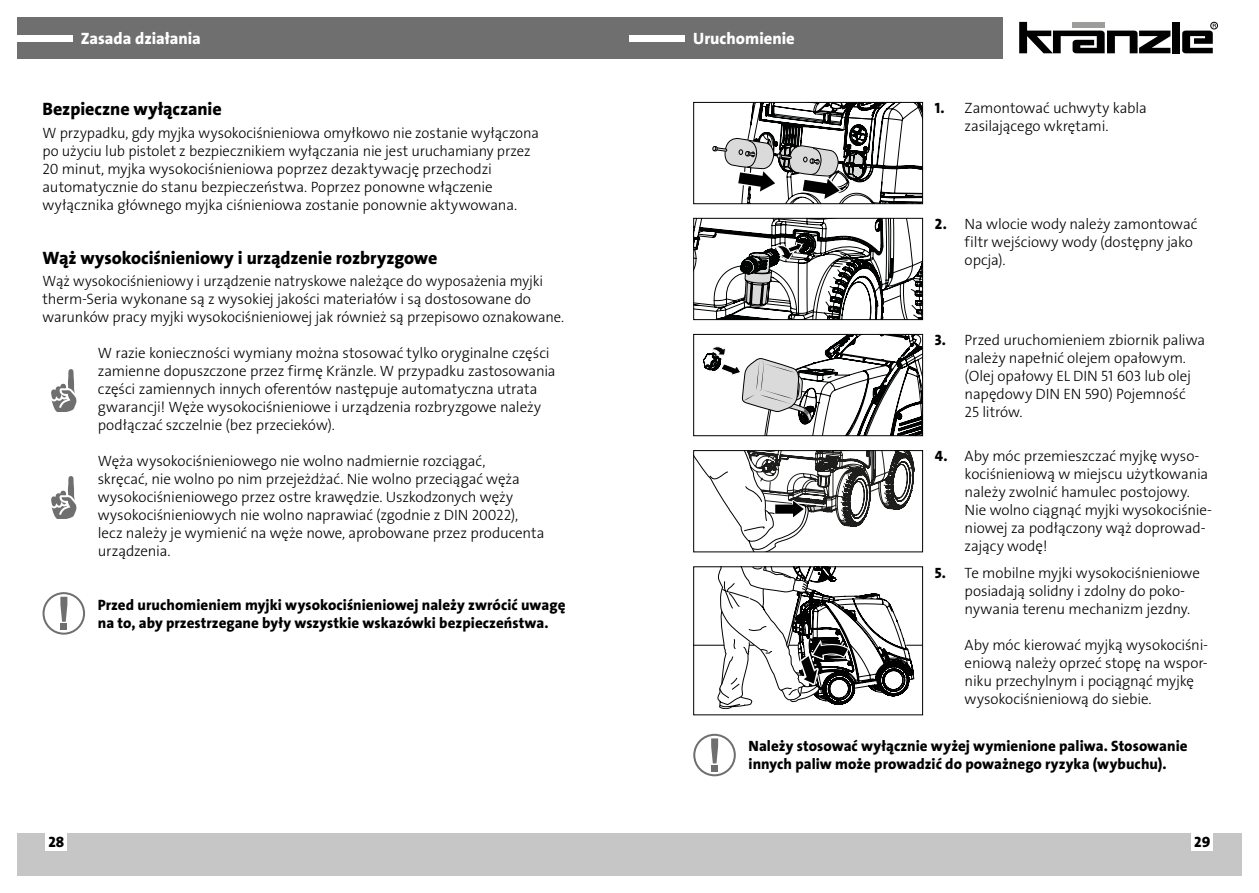
<style>
.page{position:relative;width:1259px;height:893px;background:#fff}
.page>*{position:absolute;margin:0;border:0;box-sizing:border-box;transform-origin:0 0}
.t1{font:18px "The Sans LP8 Ex Bld";letter-spacing:-.005em;color:#000}
.t2{font:16.5px "The Sans LP8 Ex Bld";color:#fff}
.t3{font:15px/18px "The Sans LP3 Lig";letter-spacing:-.01em;color:#000}
.t4{font:15px/18px "The Sans LP8 Ex Bld";letter-spacing:.005em;color:#000}
.s1{font-family:"The Sans LP8 Ex Bld"}
</style>
<div class="page">
<div style="left:629px;top:833px;width:613px;height:43px;background:#c6c6c6"></div>
<div style="left:17px;top:833px;width:612px;height:43px;background:#c6c6c6"></div>
<div style="left:1191px;top:833px;width:22px;height:18px;background:#fff"></div>
<div style="left:46px;top:833px;width:21px;height:18px;background:#fff"></div>
<div style="left:17px;top:17px;width:985px;height:41px;background:#706f6f"></div>
<div style="left:17px;top:35px;width:55px;height:6px;background:#fff"></div>
<div style="left:629px;top:35px;width:56px;height:6px;background:#fff"></div>
<svg style="left:1019px;top:22px;width:151px;height:31px"></svg>
<div style="left:1172px;top:22px;width:7px;height:31px;background:#000"></div>
<div style="left:1210px;top:22px;width:7px;height:7px;border:1px solid #000;border-radius:50%"></div>
<svg style="left:1182px;top:24px;width:34px;height:29px"></svg>
<svg style="left:43px;top:592px;width:42px;height:43px"></svg>
<svg style="left:51px;top:369px;width:26px;height:43px"></svg>
<svg style="left:51px;top:476px;width:26px;height:42px"></svg>
<svg style="left:712px;top:104px;width:209px;height:98px"></svg>
<div style="left:693px;top:102px;width:230px;height:102px;border:1px solid #000"></div>
<svg style="left:695px;top:220px;width:226px;height:98px"></svg>
<div style="left:693px;top:218px;width:230px;height:102px;border:1px solid #000"></div>
<svg style="left:703px;top:336px;width:218px;height:98px"></svg>
<div style="left:693px;top:334px;width:230px;height:102px;border:1px solid #000"></div>
<svg style="left:693px;top:451px;width:229px;height:325px"></svg>
<div style="left:693px;top:566px;width:230px;height:149px;border:1px solid #000"></div>
<p class="t2" style="left:81px;top:28px;width:122px">Zasada działania</p>
<p class="t1" style="left:43px;top:98px;width:181px">Bezpieczne wyłączanie</p>
<p class="t3" style="left:43px;top:124px;width:498px">W przypadku, gdy myjka wysokociśnieniowa omyłkowo nie zostanie wyłączona po użyciu lub pistolet z bezpiecznikiem wyłączania nie jest uruchamiany przez 20 minut, myjka wysokociśnieniowa poprzez dezaktywację przechodzi automatycznie do stanu bezpieczeństwa. Poprzez ponowne włączenie wyłącznika głównego myjka ciśnieniowa zostanie ponownie aktywowana.</p>
<p class="t1" style="left:43px;top:246px;width:396px">Wąż wysokociśnieniowy i urządzenie rozbryzgowe</p>
<p class="t3" style="left:43px;top:272px;width:523px">Wąż wysokociśnieniowy i urządzenie natryskowe należące do wyposażenia myjki therm-Seria wykonane są z wysokiej jakości materiałów i są dostosowane do warunków pracy myjki wysokociśnieniowej jak również są przepisowo oznakowane.</p>
<p class="t3" style="left:98px;top:344px;width:459px">W razie konieczności wymiany można stosować tylko oryginalne części zamienne dopuszczone przez firmę Kränzle. W przypadku zastosowania części zamiennych innych oferentów następuje automatyczna utrata gwarancji! Węże wysokociśnieniowe i urządzenia rozbryzgowe należy podłączać szczelnie (bez przecieków).</p>
<p class="t3" style="left:98px;top:452px;width:448px">Węża wysokociśnieniowego nie wolno nadmiernie rozciągać,<br>skręcać, nie wolno po nim przejeżdżać. Nie wolno przeciągać węża wysokociśnieniowego przez ostre krawędzie. Uszkodzonych węży wysokociśnieniowych nie wolno naprawiać (zgodnie z DIN 20022), lecz należy je wymienić na węże nowe, aprobowane przez producenta urządzenia.</p>
<p class="t4" style="left:98px;top:596px;width:469px">Przed uruchomieniem myjki wysokociśnieniowej należy zwrócić uwagę na to, aby przestrzegane były wszystkie wskazówki bezpieczeństwa.</p>
<p class="t2" style="left:693px;top:28px;width:103px">Uruchomienie</p>
<p class="t3" style="left:935px;top:99px;width:213px;text-align:center"><span class="s1">1.</span> Zamontować uchwyty kabla zasilającego wkrętami.</p>
<p class="t3" style="left:964px;top:215px;width:234px;text-indent:-30px"><span class="s1">2.</span> Na wlocie wody należy zamontować filtr wejściowy wody (dostępny jako opcja).</p>
<p class="t3" style="left:964px;top:331px;width:242px;text-indent:-30px"><span class="s1">3.</span> Przed uruchomieniem zbiornik paliwa należy napełnić olejem opałowym. (Olej opałowy EL DIN 51 603 lub olej napędowy DIN EN 590) Pojemność<br>25 litrów.</p>
<p class="t3" style="left:964px;top:447px;width:249px;text-indent:-30px"><span class="s1">4.</span> Aby móc przemieszczać myjkę wyso&shy;kociśnieniową w miejscu użytkowania należy zwolnić hamulec postojowy.<br>Nie wolno ciągnąć myjki wysokociśnie&shy;niowej za podłączony wąż doprowad&shy;zający wodę!</p>
<p class="t3" style="left:964px;top:564px;width:237px;text-indent:-30px"><span class="s1">5.</span> Te mobilne myjki wysokociśnieniowe posiadają solidny i zdolny do poko&shy;nywania terenu mechanizm jezdny.</p>
<p class="t3" style="left:964px;top:636px;width:245px">Aby móc kierować myjką wysokociśni&shy;eniową należy oprzeć stopę na wspor&shy;niku przechylnym i pociągnąć myjkę wysokociśnieniową do siebie.</p>
<p class="t4" style="left:748px;top:737px;width:440px">Należy stosować wyłącznie wyżej wymienione paliwa. Stosowanie innych paliw może prowadzić do poważnego ryzyka (wybuchu).</p>
<p class="t4" style="left:48px;top:833px;width:17px">28</p>
<p class="t4" style="left:1194px;top:833px;width:18px">29</p>
</div>
